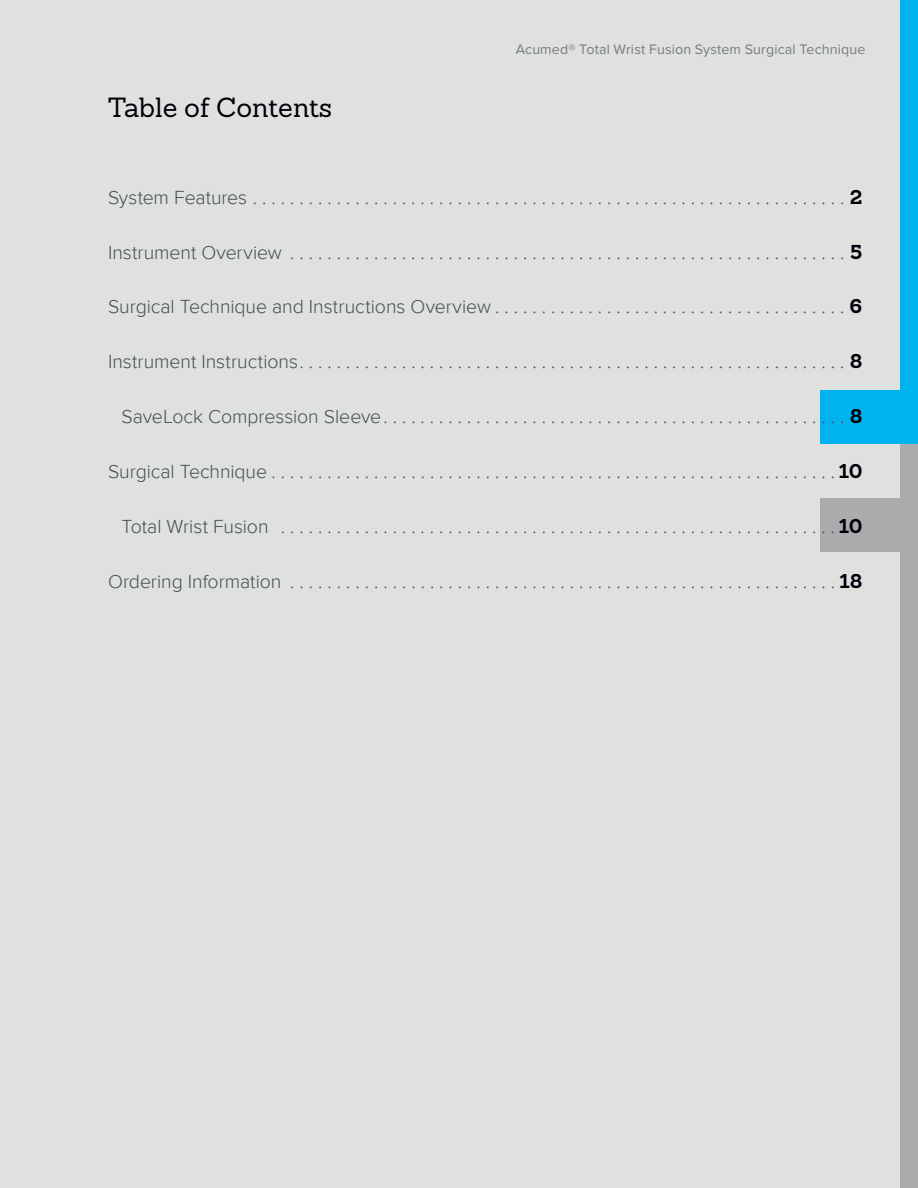
<style>
.page{position:relative;width:918px;height:1188px;background:#dfe1df}
.page>*{position:absolute;margin:0;border:0;box-sizing:border-box;transform-origin:0 0}
.t1{font:27px "Sanchez Slab";color:#00000a}
.t2{font:300 19.5px "Proxima Nova";letter-spacing:-.005em;color:#474c55}
.t3{font:14.25px "Proxima Nova";letter-spacing:.01em;color:#787b81}
.s1{font-family:"Sanchez Slab";font-weight:700;color:#00000a}
</style>
<div class="page">
<div style="left:900px;top:0;width:18px;height:498px;background:#00b3ef"></div>
<div style="left:900px;top:444px;width:18px;height:744px;background:#a9abac"></div>
<div style="left:821px;top:390px;width:97px;height:54px;background:#00b3ef"></div>
<div style="left:821px;top:498px;width:97px;height:54px;background:#a9abac"></div>
<hr style="left:0;top:192px;width:1px;height:54px;background:#00b3ef">
<h1 class="t1" style="left:108px;top:90px;width:226px">Table of Contents</h1>
<p class="t3" style="left:516px;top:41px;width:351px">Acumed® Total Wrist Fusion System Surgical Technique</p>
<p class="t2" style="left:108px;top:186px;width:756px">System Features . . . . . . . . . . . . . . . . . . . . . . . . . . . . . . . . . . . . . . . . . . . . . . . . . . . . . . . . . . . . . . . . <span class="s1">2</span></p>
<p class="t2" style="left:108px;top:241px;width:756px">Instrument Overview . . . . . . . . . . . . . . . . . . . . . . . . . . . . . . . . . . . . . . . . . . . . . . . . . . . . . . . . . . . . <span class="s1">5</span></p>
<p class="t2" style="left:108px;top:296px;width:756px">Surgical Technique and Instructions Overview . . . . . . . . . . . . . . . . . . . . . . . . . . . . . . . . . . . . . . <span class="s1">6</span></p>
<p class="t2" style="left:108px;top:351px;width:756px">Instrument Instructions . . . . . . . . . . . . . . . . . . . . . . . . . . . . . . . . . . . . . . . . . . . . . . . . . . . . . . . . . . . <span class="s1">8</span></p>
<p class="t2" style="left:122px;top:406px;width:742px">SaveLock Compression Sleeve . . . . . . . . . . . . . . . . . . . . . . . . . . . . . . . . . . . . . . . . . . . . . . . . . . <span class="s1">8</span></p>
<p class="t2" style="left:108px;top:460px;width:756px">Surgical Technique . . . . . . . . . . . . . . . . . . . . . . . . . . . . . . . . . . . . . . . . . . . . . . . . . . . . . . . . . . . . <span class="s1">10</span></p>
<p class="t2" style="left:122px;top:515px;width:743px">Total Wrist Fusion . . . . . . . . . . . . . . . . . . . . . . . . . . . . . . . . . . . . . . . . . . . . . . . . . . . . . . . . . . . <span class="s1">10</span></p>
<p class="t2" style="left:108px;top:570px;width:756px">Ordering Information . . . . . . . . . . . . . . . . . . . . . . . . . . . . . . . . . . . . . . . . . . . . . . . . . . . . . . . . . . <span class="s1">18</span></p>
</div>
